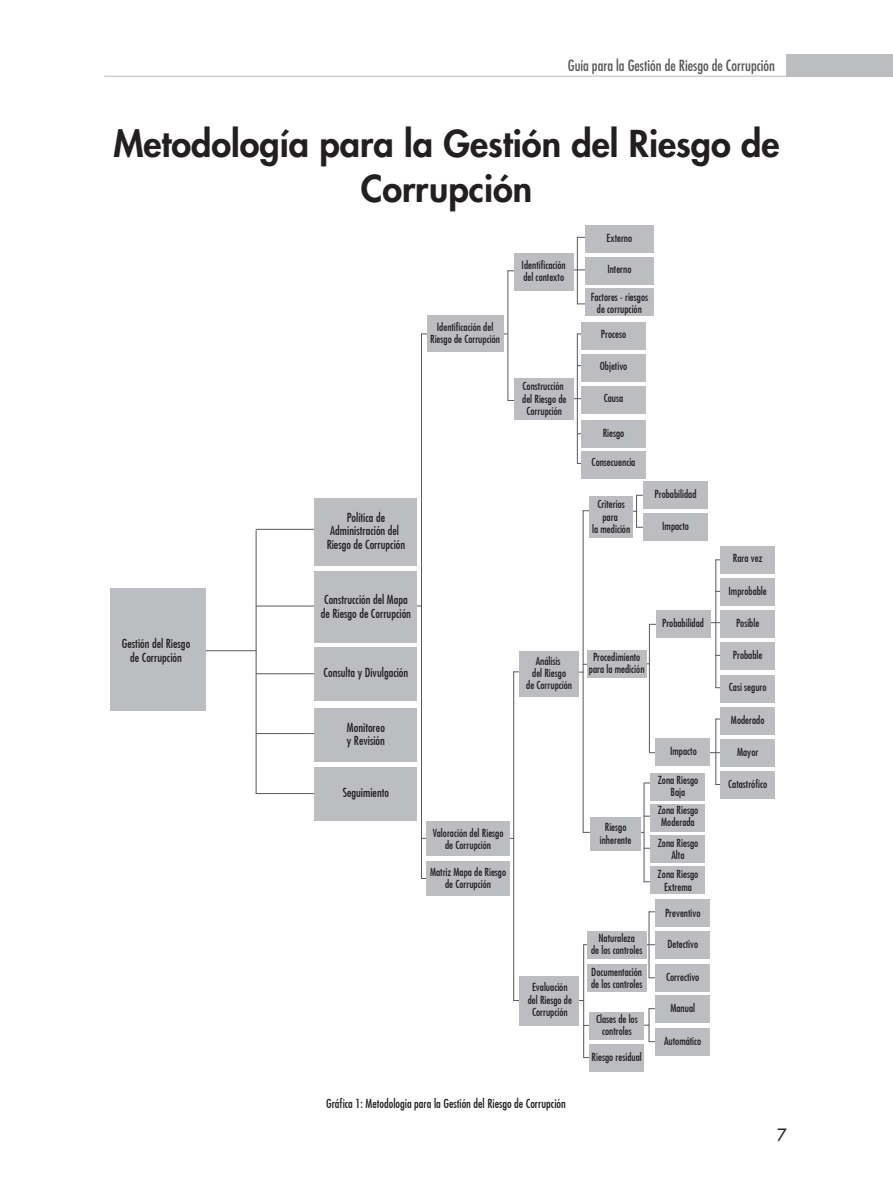
<style>
.page{position:relative;width:893px;height:1191px;background:#fff}
.page>*{position:absolute;margin:0;border:0;box-sizing:border-box;transform-origin:0 0}
.t1{font:800 36px/45px "Futura Std";color:#231f20;text-align:center}
.t2{font:500 16.5px "Futura Std";color:#231f20}
.t3{font:condensed 15px "Futura Std";color:#57585a}
.t4{font:500 condensed 12.3px/13.6px "Futura";color:#231f20;text-align:center}
.t5{font:500 condensed 10.95px/12.3px "Futura";color:#231f20;text-align:center}
</style>
<div class="page">
<div style="left:787px;top:54px;width:106px;height:23px;background:#bcbdc0"></div>
<hr style="left:104px;top:76px;width:695px;height:1px;background:#bcbdc0">
<hr style="left:256px;top:529px;width:63px;height:1px;background:#57585a">
<hr style="left:256px;top:605px;width:63px;height:1px;background:#57585a">
<hr style="left:193px;top:650px;width:63px;height:1px;background:#57585a">
<hr style="left:256px;top:673px;width:63px;height:1px;background:#57585a">
<hr style="left:256px;top:733px;width:63px;height:1px;background:#57585a">
<hr style="left:256px;top:793px;width:63px;height:1px;background:#57585a">
<div style="left:110px;top:588px;width:96px;height:122px;background:#bcbdc0"></div>
<div style="left:315px;top:766px;width:102px;height:54px;background:#bcbdc0"></div>
<div style="left:426px;top:821px;width:84px;height:35px;background:#bcbdc0"></div>
<div style="left:519px;top:975px;width:59px;height:50px;background:#bcbdc0"></div>
<div style="left:587px;top:931px;width:59px;height:27px;background:#bcbdc0"></div>
<div style="left:655px;top:899px;width:55px;height:28px;background:#bcbdc0"></div>
<div style="left:651px;top:866px;width:54px;height:28px;background:#bcbdc0"></div>
<div style="left:651px;top:835px;width:54px;height:27px;background:#bcbdc0"></div>
<div style="left:651px;top:804px;width:54px;height:27px;background:#bcbdc0"></div>
<div style="left:651px;top:773px;width:54px;height:27px;background:#bcbdc0"></div>
<div style="left:655px;top:738px;width:55px;height:28px;background:#bcbdc0"></div>
<div style="left:720px;top:771px;width:55px;height:27px;background:#bcbdc0"></div>
<div style="left:720px;top:739px;width:55px;height:27px;background:#bcbdc0"></div>
<div style="left:720px;top:707px;width:55px;height:27px;background:#bcbdc0"></div>
<div style="left:720px;top:674px;width:55px;height:28px;background:#bcbdc0"></div>
<div style="left:720px;top:642px;width:55px;height:28px;background:#bcbdc0"></div>
<div style="left:720px;top:610px;width:55px;height:28px;background:#bcbdc0"></div>
<div style="left:720px;top:578px;width:55px;height:28px;background:#bcbdc0"></div>
<div style="left:720px;top:546px;width:55px;height:28px;background:#bcbdc0"></div>
<div style="left:643px;top:481px;width:65px;height:28px;background:#bcbdc0"></div>
<div style="left:581px;top:451px;width:65px;height:27px;background:#bcbdc0"></div>
<div style="left:581px;top:420px;width:65px;height:27px;background:#bcbdc0"></div>
<div style="left:581px;top:386px;width:65px;height:28px;background:#bcbdc0"></div>
<div style="left:581px;top:354px;width:65px;height:28px;background:#bcbdc0"></div>
<div style="left:581px;top:322px;width:65px;height:27px;background:#bcbdc0"></div>
<div style="left:585px;top:288px;width:69px;height:28px;background:#bcbdc0"></div>
<div style="left:585px;top:257px;width:69px;height:27px;background:#bcbdc0"></div>
<div style="left:585px;top:226px;width:69px;height:27px;background:#bcbdc0"></div>
<div style="left:514px;top:253px;width:59px;height:37px;background:#bcbdc0"></div>
<div style="left:427px;top:316px;width:76px;height:36px;background:#bcbdc0"></div>
<div style="left:515px;top:378px;width:59px;height:42px;background:#bcbdc0"></div>
<div style="left:589px;top:496px;width:44px;height:42px;background:#bcbdc0"></div>
<div style="left:643px;top:513px;width:65px;height:28px;background:#bcbdc0"></div>
<div style="left:656px;top:610px;width:54px;height:27px;background:#bcbdc0"></div>
<div style="left:587px;top:650px;width:59px;height:27px;background:#bcbdc0"></div>
<div style="left:520px;top:651px;width:59px;height:45px;background:#bcbdc0"></div>
<div style="left:590px;top:817px;width:51px;height:34px;background:#bcbdc0"></div>
<div style="left:655px;top:931px;width:55px;height:27px;background:#bcbdc0"></div>
<div style="left:655px;top:964px;width:55px;height:27px;background:#bcbdc0"></div>
<div style="left:655px;top:995px;width:55px;height:27px;background:#bcbdc0"></div>
<div style="left:655px;top:1027px;width:55px;height:28px;background:#bcbdc0"></div>
<div style="left:587px;top:964px;width:59px;height:27px;background:#bcbdc0"></div>
<div style="left:590px;top:1012px;width:54px;height:27px;background:#bcbdc0"></div>
<div style="left:589px;top:1043px;width:55px;height:28px;background:#bcbdc0"></div>
<div style="left:426px;top:861px;width:84px;height:35px;background:#bcbdc0"></div>
<div style="left:315px;top:708px;width:102px;height:54px;background:#bcbdc0"></div>
<div style="left:315px;top:647px;width:102px;height:53px;background:#bcbdc0"></div>
<div style="left:315px;top:571px;width:102px;height:72px;background:#bcbdc0"></div>
<div style="left:315px;top:497px;width:102px;height:68px;background:#bcbdc0"></div>
<hr style="left:256px;top:530px;width:1px;height:263px;background:#57585a">
<hr style="left:421px;top:334px;width:1px;height:544px;background:#57585a">
<hr style="left:513px;top:672px;width:1px;height:328px;background:#57585a">
<hr style="left:583px;top:944px;width:1px;height:113px;background:#57585a">
<hr style="left:649px;top:1008px;width:1px;height:33px;background:#57585a">
<hr style="left:649px;top:911px;width:1px;height:66px;background:#57585a">
<hr style="left:644px;top:783px;width:1px;height:98px;background:#57585a">
<hr style="left:583px;top:511px;width:1px;height:321px;background:#57585a">
<hr style="left:649px;top:624px;width:1px;height:128px;background:#57585a">
<hr style="left:715px;top:560px;width:1px;height:127px;background:#57585a">
<hr style="left:636px;top:495px;width:1px;height:32px;background:#57585a">
<hr style="left:577px;top:334px;width:1px;height:129px;background:#57585a">
<hr style="left:577px;top:237px;width:1px;height:67px;background:#57585a">
<hr style="left:508px;top:271px;width:1px;height:129px;background:#57585a">
<hr style="left:715px;top:719px;width:1px;height:65px;background:#57585a">
<h3 class="t3" style="left:568px;top:57px;width:209px">Guía para la Gestión de Riesgo de Corrupción</h3>
<h1 class="t1" style="left:113px;top:121px;width:668px">Metodología para la Gestión del Riesgo de<br>Corrupción</h1>
<p class="t4" style="left:122px;top:637px;width:70px">Gestión del Riesgo de Corrupción</p>
<p class="t5" style="left:430px;top:321px;width:71px">Identificación del<br>Riesgo de Corrupción</p>
<p class="t5" style="left:522px;top:258px;width:46px;text-align:left">Identificación del contexto</p>
<p class="t5" style="left:522px;top:380px;width:46px">Construcción del Riesgo de<br>Corrupción</p>
<p class="t4" style="left:327px;top:510px;width:80px">Política de<br>Administración del<br>Riesgo de Corrupción</p>
<p class="t4" style="left:321px;top:592px;width:92px;text-align:left">Construcción del Mapa de Riesgo de Corrupción</p>
<p class="t4" style="left:324px;top:666px;width:86px">Consulta y Divulgación</p>
<p class="t4" style="left:347px;top:720px;width:40px;text-align:left">Monitoreo y Revisión</p>
<p class="t4" style="left:343px;top:786px;width:48px">Seguimiento</p>
<p class="t5" style="left:433px;top:826px;width:72px">Valoración del Riesgo de Corrupción</p>
<p class="t5" style="left:430px;top:865px;width:78px">Matriz Mapa de Riesgo de Corrupción</p>
<p class="t5" style="left:526px;top:654px;width:47px">Análisis<br>del Riesgo<br>de Corrupción</p>
<p class="t5" style="left:528px;top:981px;width:46px">Evaluación del Riesgo de<br>Corrupción</p>
<p class="t4" style="left:326px;top:1096px;width:241px">Gráfica 1: Metodología para la Gestión del Riesgo de Corrupción</p>
<p class="t5" style="left:607px;top:231px;width:27px">Externo</p>
<p class="t5" style="left:607px;top:263px;width:26px">Interno</p>
<p class="t5" style="left:591px;top:290px;width:59px">Factores - riesgos de corrupción</p>
<p class="t5" style="left:601px;top:327px;width:27px">Proceso</p>
<p class="t5" style="left:600px;top:360px;width:29px">Objetivo</p>
<p class="t5" style="left:604px;top:392px;width:21px">Causa</p>
<p class="t5" style="left:603px;top:427px;width:23px">Riesgo</p>
<p class="t5" style="left:592px;top:456px;width:45px">Consecuencia</p>
<p class="t5" style="left:592px;top:498px;width:40px">Criterios para<br>la medición</p>
<p class="t5" style="left:589px;top:650px;width:57px">Procedimiento para la medición</p>
<p class="t5" style="left:600px;top:821px;width:33px">Riesgo inherente</p>
<p class="t5" style="left:591px;top:931px;width:53px">Naturaleza<br>de los controles</p>
<p class="t5" style="left:654px;top:488px;width:43px">Probabilidad</p>
<p class="t5" style="left:662px;top:520px;width:28px">Impacto</p>
<p class="t5" style="left:733px;top:552px;width:31px">Rara vez</p>
<p class="t5" style="left:729px;top:584px;width:40px">Improbable</p>
<p class="t5" style="left:662px;top:616px;width:43px">Probabilidad</p>
<p class="t5" style="left:736px;top:616px;width:25px">Posible</p>
<p class="t5" style="left:733px;top:649px;width:31px">Probable</p>
<p class="t5" style="left:729px;top:681px;width:39px">Casi seguro</p>
<p class="t5" style="left:731px;top:713px;width:35px">Moderado</p>
<p class="t5" style="left:670px;top:744px;width:28px">Impacto</p>
<p class="t5" style="left:737px;top:745px;width:23px">Mayor</p>
<p class="t5" style="left:658px;top:773px;width:42px">Zona Riesgo<br>Baja</p>
<p class="t5" style="left:658px;top:803px;width:42px">Zona Riesgo<br>Moderada</p>
<p class="t5" style="left:658px;top:836px;width:42px">Zona Riesgo<br>Alta</p>
<p class="t5" style="left:658px;top:868px;width:42px">Zona Riesgo<br>Extrema</p>
<p class="t5" style="left:665px;top:906px;width:37px">Preventivo</p>
<p class="t5" style="left:667px;top:937px;width:32px">Detectivo</p>
<p class="t5" style="left:728px;top:777px;width:40px">Catastrófico</p>
<p class="t5" style="left:591px;top:965px;width:53px;text-align:left">Documentación de los controles</p>
<p class="t5" style="left:666px;top:970px;width:35px">Correctivo</p>
<p class="t5" style="left:670px;top:1001px;width:26px">Manual</p>
<p class="t5" style="left:664px;top:1034px;width:39px">Automático</p>
<p class="t5" style="left:596px;top:1012px;width:43px">Clases de los controles</p>
<p class="t5" style="left:592px;top:1050px;width:52px">Riesgo residual</p>
<h2 class="t2" style="left:777px;top:1124px;width:11px">7</h2>
</div>
